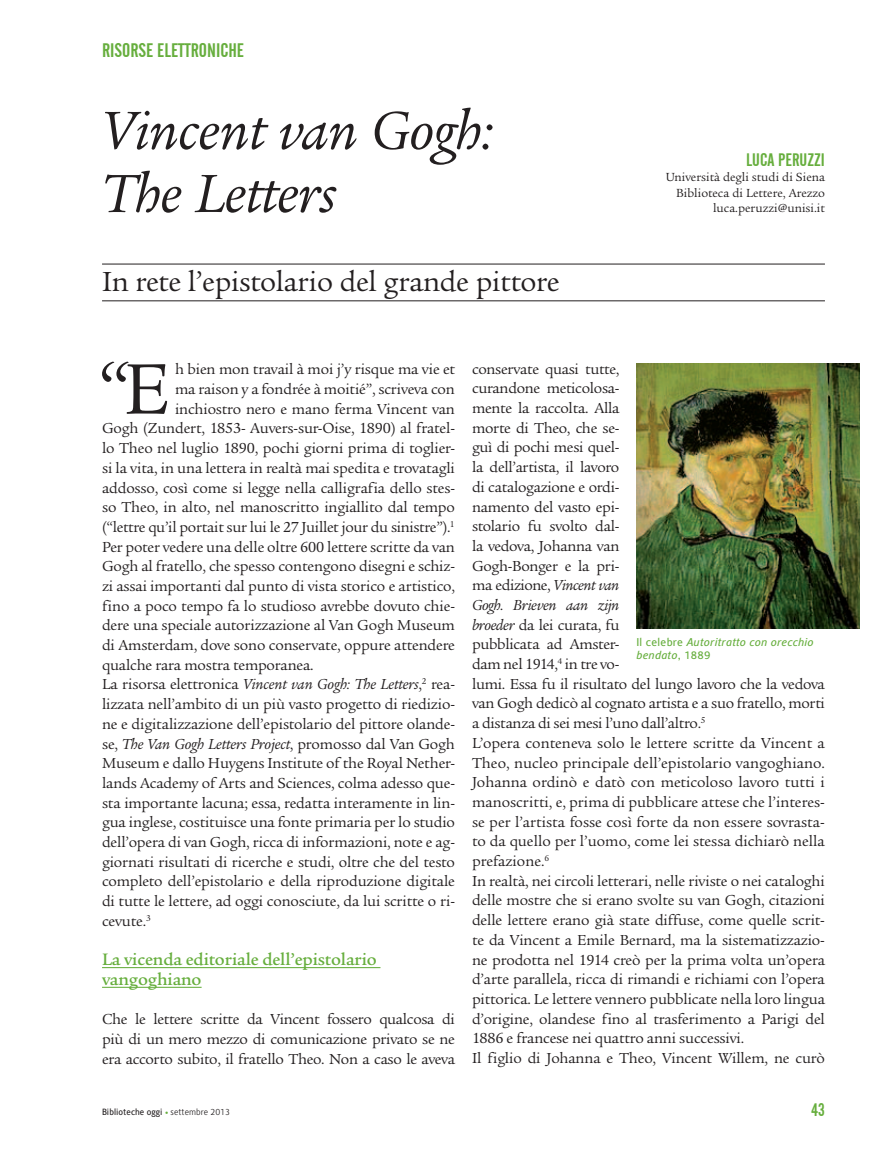
<style>
.page{position:relative;width:893px;height:1149px;background:#fff}
.page>*{position:absolute;margin:0;border:0;box-sizing:border-box;transform-origin:0 0}
.t1{font:77.7px "Legacy Ser ITC";color:#231f20}
.t2{font:italic 58.5px/63px "Legacy Ser ITC";letter-spacing:-.01em;color:#231f20}
.t3{font:30px "Legacy Ser ITC";letter-spacing:-.01em;color:#231f20}
.t4{font:19.5px "Alternate Gothic No 2 BT";color:#66ae3d}
.t5{font:500 18px/19.6px "Legacy Ser ITC";letter-spacing:-.01em;color:#66ae3d}
.t6{font:18px "Alternate Gothic No 2 BT";color:#66ae3d}
.t7{font:15.75px/19.6px "Legacy Ser ITC";letter-spacing:-.01em;color:#231f20}
.t8{font:italic 15.75px "Legacy Ser ITC";letter-spacing:-.01em;color:#231f20}
.t9{font:12.75px/15.3px "Legacy Ser ITC";color:#231f20;text-align:right}
.t10{font:italic 11.25px/13.5px "Alber";letter-spacing:.02em;color:#66ae3d;scale:1.04 1}
.t11{font:9px "Alber";color:#231f20}
.s1{font-style:italic}
.s2{font-style:normal}
.s3{font-weight:700;font-style:italic;color:#66ae3d}
.s4{font-weight:300}
</style>
<div class="page">
<hr style="left:102px;top:263px;width:723px;height:1px;background:#231f20">
<hr style="left:102px;top:300px;width:723px;height:1px;background:#231f20">
<hr style="left:102px;top:966px;width:278px;height:1px;background:#66ae3d">
<hr style="left:102px;top:986px;width:100px;height:1px;background:#66ae3d">
<img style="left:636px;top:363px;width:223px;height:265px">
<p class="t4" style="left:102px;top:40px;width:144px">RISORSE ELETTRONICHE</p>
<h2 class="t2" style="left:102px;top:100px;width:394px">Vincent van Gogh:<br>The Letters</h2>
<h3 class="t3" style="left:102px;top:264px;width:459px">In rete l’epistolario del grande pittore</h3>
<p class="t6" style="left:746px;top:150px;width:78px">LUCA PERUZZI</p>
<p class="t9" style="left:666px;top:170px;width:161px">Università degli studi di Siena<br>Biblioteca di Lettere, Arezzo luca.peruzzi@unisi.it</p>
<h1 class="t1" style="left:99px;top:345px;width:72px">“E</h1>
<p class="t7" style="left:175px;top:359px;width:281px">h bien mon travail à moi j’y risque ma vie et</p>
<p class="t7" style="left:175px;top:379px;width:281px">ma raison y a fondrée à moitié”, scriveva con</p>
<p class="t7" style="left:175px;top:399px;width:281px">inchiostro nero e mano ferma Vincent van</p>
<p class="t7" style="left:102px;top:418px;width:354px">Gogh (Zundert, 1853- Auvers-sur-Oise, 1890) al fratel-</p>
<p class="t7" style="left:102px;top:438px;width:354px">lo Theo nel luglio 1890, pochi giorni prima di toglier-</p>
<p class="t7" style="left:102px;top:458px;width:354px">si la vita, in una lettera in realtà mai spedita e trovatagli</p>
<p class="t7" style="left:102px;top:477px;width:354px">addosso, così come si legge nella calligrafia dello stes-</p>
<p class="t7" style="left:102px;top:497px;width:354px">so Theo, in alto, nel manoscritto ingiallito dal tempo</p>
<p class="t7" style="left:102px;top:517px;width:354px">(“lettre qu’il portait sur lui le 27 Juillet jour du sinistre”).<sup>1</sup></p>
<p class="t7" style="left:102px;top:536px;width:354px">Per poter vedere una delle oltre 600 lettere scritte da van</p>
<p class="t7" style="left:102px;top:556px;width:354px">Gogh al fratello, che spesso contengono disegni e schiz-</p>
<p class="t7" style="left:102px;top:576px;width:354px">zi assai importanti dal punto di vista storico e artistico,</p>
<p class="t7" style="left:102px;top:596px;width:354px">fino a poco tempo fa lo studioso avrebbe dovuto chie-</p>
<p class="t7" style="left:102px;top:615px;width:354px">dere una speciale autorizzazione al Van Gogh Museum</p>
<p class="t7" style="left:102px;top:635px;width:354px">di Amsterdam, dove sono conservate, oppure attendere</p>
<p class="t7" style="left:102px;top:655px;width:213px">qualche rara mostra temporanea.</p>
<p class="t7" style="left:102px;top:674px;width:354px">La risorsa elettronica <span class="s1">Vincent van Gogh: The Letters</span>,<sup>2</sup> rea-</p>
<p class="t7" style="left:102px;top:694px;width:354px">lizzata nell’ambito di un più vasto progetto di riedizio-</p>
<p class="t7" style="left:102px;top:714px;width:354px">ne e digitalizzazione dell’epistolario del pittore olande-</p>
<p class="t8" style="left:102px;top:734px;width:354px"><span class="s2">se,</span> The Van Gogh Letters Project<span class="s2">, promosso dal Van Gogh</span></p>
<p class="t7" style="left:102px;top:753px;width:354px">Museum e dallo Huygens Institute of the Royal Nether-</p>
<p class="t7" style="left:102px;top:773px;width:354px">lands Academy of Arts and Sciences, colma adesso que-</p>
<p class="t7" style="left:102px;top:792px;width:354px">sta importante lacuna; essa, redatta interamente in lin-</p>
<p class="t7" style="left:102px;top:812px;width:354px">gua inglese, costituisce una fonte primaria per lo studio</p>
<p class="t7" style="left:102px;top:832px;width:354px">dell’opera di van Gogh, ricca di informazioni, note e ag-</p>
<p class="t7" style="left:102px;top:851px;width:354px">giornati risultati di ricerche e studi, oltre che del testo</p>
<p class="t7" style="left:102px;top:871px;width:354px">completo dell’epistolario e della riproduzione digitale</p>
<p class="t7" style="left:102px;top:891px;width:354px">di tutte le lettere, ad oggi conosciute, da lui scritte o ri-</p>
<p class="t7" style="left:102px;top:910px;width:50px">cevute.<sup>3</sup></p>
<p class="t5" style="left:102px;top:949px;width:276px">La vicenda editoriale dell’epistolario vangoghiano</p>
<p class="t7" style="left:102px;top:1009px;width:354px;text-align:justify">Che le lettere scritte da Vincent fossero qualcosa di più di un mero mezzo di comunicazione privato se ne era accorto subito, il fratello Theo. Non a caso le aveva</p>
<p class="t7" style="left:472px;top:359px;width:354px">conservate quasi tutte,<br>curandone meticolosa-<br>mente la raccolta. Alla<br>morte di Theo, che se-<br>guì di pochi mesi quel-<br>la dell’artista, il lavoro<br>di catalogazione e ordi-<br>namento del vasto epi-<br>stolario fu svolto dal-<br>la vedova, Johanna van<br>Gogh-Bonger e la pri-<br>ma edizione, <span class="s1">Vincent van<br>Gogh. Brieven aan zijn<br>broeder</span> da lei curata, fu<br>pubblicata ad Amster-<br>dam nel 1914,<sup>4</sup> in tre vo-<br>lumi. Essa fu il risultato del lungo lavoro che la vedova van Gogh dedicò al cognato artista e a suo fratello, morti a distanza di sei mesi l’uno dall’altro.<sup>5<br></sup>L’opera conteneva solo le lettere scritte da Vincent a Theo, nucleo principale dell’epistolario vangoghiano.<br>Johanna ordinò e datò con meticoloso lavoro tutti i manoscritti, e, prima di pubblicare attese che l’interes&shy;se per l’artista fosse così forte da non essere sovrasta&shy;to da quello per l’uomo, come lei stessa dichiarò nella prefazione.<sup>6<br></sup>In realtà, nei circoli letterari, nelle riviste o nei cataloghi delle mostre che si erano svolte su van Gogh, citazioni delle lettere erano già state diffuse, come quelle scrit&shy;te da Vincent a Emile Bernard, ma la sistematizzazio&shy;ne prodotta nel 1914 creò per la prima volta un’opera d’arte parallela, ricca di rimandi e richiami con l’opera pittorica. Le lettere vennero pubblicate nella loro lingua d’origine, olandese fino al trasferimento a Parigi del 1886 e francese nei quattro anni successivi.<br>Il figlio di Johanna e Theo, Vincent Willem, ne curò</p>
<p class="t10" style="left:636px;top:634px;width:172px"><span class="s2">Il celebre</span> Autoritratto con orecchio bendato<span class="s2">, 1889</span></p>
<p class="t11" style="left:102px;top:1106px;width:129px">Biblioteche oggi <span class="s3">•</span> <span class="s4">settembre 2013</span></p>
<p class="t6" style="left:811px;top:1099px;width:15px">43</p>
</div>
